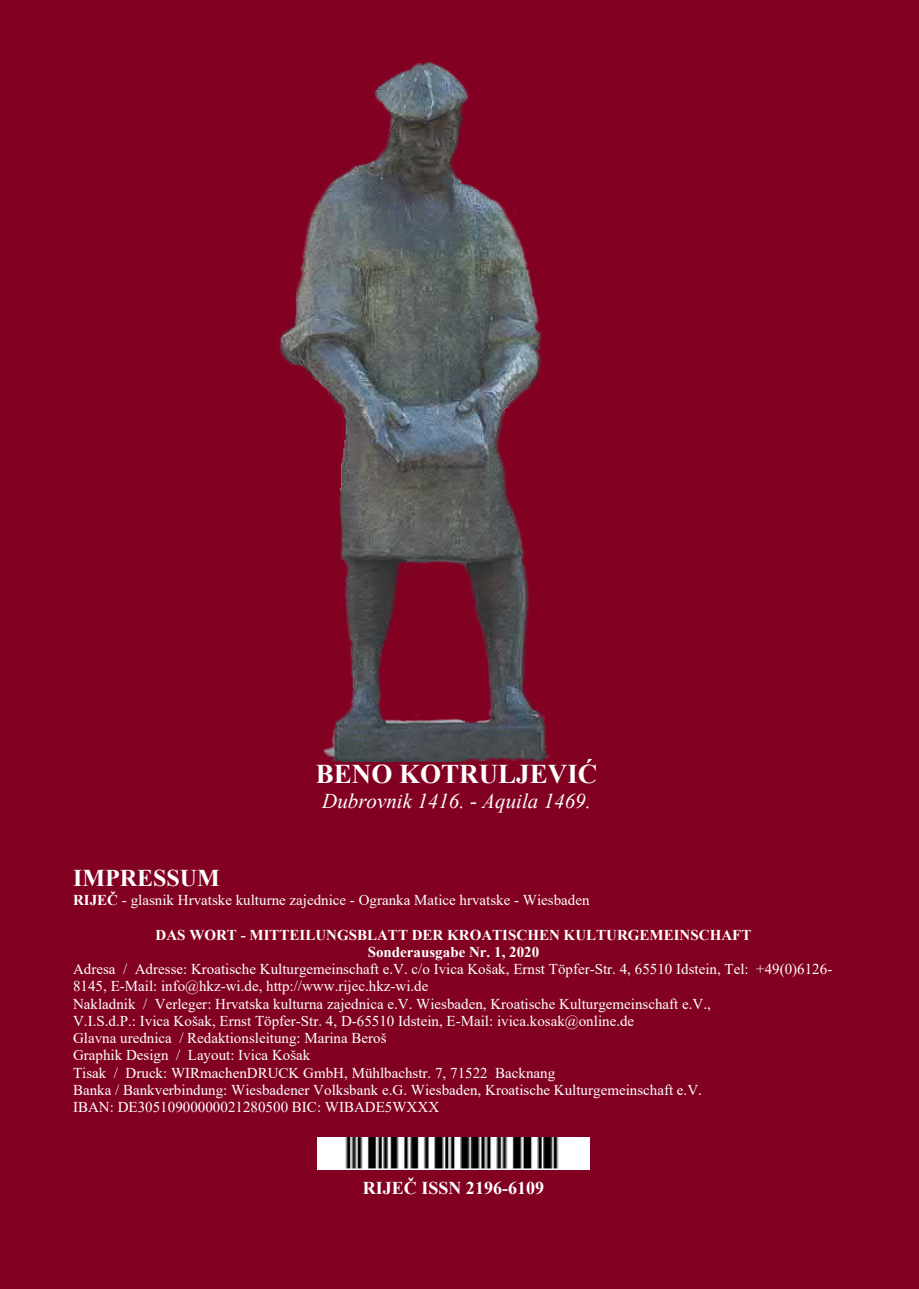
<style>
.page{position:relative;width:919px;height:1289px;background:#fff}
.page>*{position:absolute;margin:0;border:0;box-sizing:border-box;transform-origin:0 0}
.t1{font:700 27px "Times New Roman";color:#fff}
.t2{font:700 24px "Times New Roman";color:#fff}
.t3{font:italic 21px "Times New Roman";color:#fff}
.t4{font:700 18px "Times New Roman";color:#fff}
.t5{font:15px/17.2px "Times New Roman";color:#fff}
.t6{font:700 15px/17.2px "Times New Roman";color:#fff;text-align:center}
.s1{font-weight:700}
</style>
<div class="page">
<div style="left:0;top:0;width:918px;height:1288px;background:#820022"></div>
<img style="left:318px;top:1137px;width:271px;height:32px">
<img style="left:279px;top:62px;width:273px;height:699px">
<h1 class="t1" style="left:316px;top:764px;width:283px">BENO KOTRULJEVIĆ</h1>
<h3 class="t3" style="left:322px;top:793px;width:270px">Dubrovnik 1416. - Aquila 1469.</h3>
<h2 class="t2" style="left:73px;top:869px;width:148px">IMPRESSUM</h2>
<p class="t5" style="left:73px;top:892px;width:518px"><span class="s1">RIJEČ</span> - glasnik Hrvatske kulturne zajednice - Ogranka Matice hrvatske - Wiesbaden</p>
<p class="t6" style="left:156px;top:927px;width:597px">DAS WORT - MITTEILUNGSBLATT DER KROATISCHEN KULTURGEMEINSCHAFT<br>Sonderausgabe Nr. 1, 2020</p>
<p class="t5" style="left:73px;top:961px;width:760px">Adresa / Adresse: Kroatische Kulturgemeinschaft e.V. c/o Ivica Košak, Ernst Töpfer-Str. 4, 65510 Idstein, Tel: +49(0)6126- 8145, E-Mail: info@hkz-wi.de, http://www.rijec.hkz-wi.de<br>Nakladnik / Verleger: Hrvatska kulturna zajednica e.V. Wiesbaden, Kroatische Kulturgemeinschaft e.V.,<br>V.I.S.d.P.: Ivica Košak, Ernst Töpfer-Str. 4, D-65510 Idstein, E-Mail: ivica.kosak@online.de<br>Glavna urednica / Redaktionsleitung: Marina Beroš<br>Graphik Design / Layout: Ivica Košak<br>Tisak / Druck: WIRmachenDRUCK GmbH, Mühlbachstr. 7, 71522 Backnang<br>Banka / Bankverbindung: Wiesbadener Volksbank e.G. Wiesbaden, Kroatische Kulturgemeinschaft e.V.<br>IBAN: DE30510900000021280500 BIC: WIBADE5WXXX</p>
<p class="t4" style="left:363px;top:1181px;width:183px">RIJEČ ISSN 2196-6109</p>
</div>
